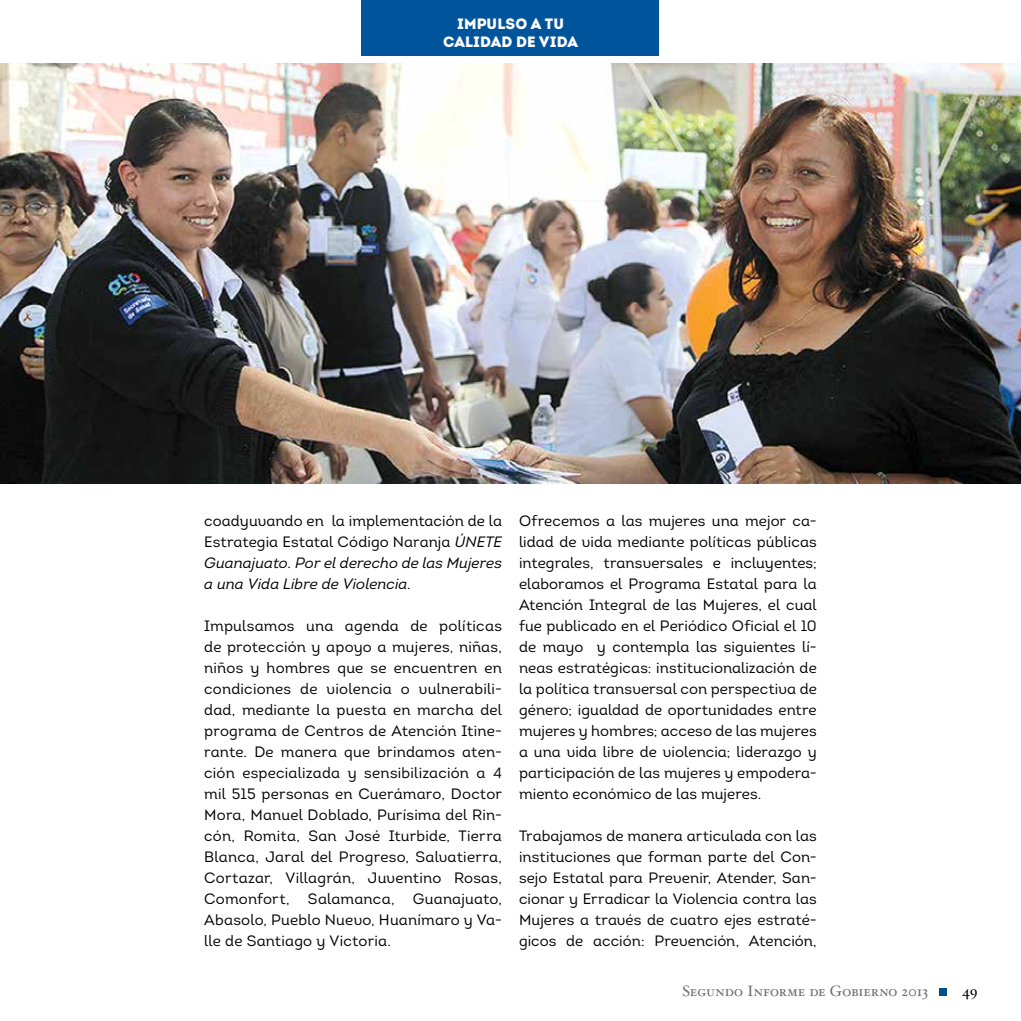
<style>
.page{position:relative;width:1021px;height:1021px;background:#fff}
.page>*{position:absolute;margin:0;border:0;box-sizing:border-box;transform-origin:0 0}
.t1{font:15px/21px "Intro Book Alt";letter-spacing:.005em;color:#000;text-align:justify}
.t2{font:italic 15px/21px "Intro";color:#000}
.t3{font:15px "Hoefler Text Roman Small Caps";letter-spacing:.005em;color:#6b6d6d}
.t4{font:900 15px/18px "Intro";letter-spacing:.01em;color:#fff;text-align:center}
.t5{font:15px "Hoefler Text Roman Small Caps";color:#000}
.s1{font-family:"Intro";font-style:italic}
</style>
<div class="page">
<div style="left:939px;top:988px;width:7px;height:8px;background:#005188"></div>
<div style="left:361px;top:0;width:298px;height:55px;background:#00549c"></div>
<img style="left:1px;top:63px;width:1019px;height:420px">
<p class="t4" style="left:443px;top:14px;width:136px">IMPULSO A TU<br>CALIDAD DE VIDA</p>
<p class="t1" style="left:204px;top:510px;width:299px">coadyuvando en la implementación de la<br>Estrategia Estatal Código Naranja <span class="s1">ÚNETE</span></p>
<p class="t2" style="left:204px;top:552px;width:299px">Guanajuato. Por el derecho de las Mujeres a una Vida Libre de Violencia.</p>
<p class="t1" style="left:204px;top:615px;width:299px">Impulsamos una agenda de políticas de protección y apoyo a mujeres, niñas, niños y hombres que se encuentren en condiciones de violencia o vulnerabili&shy;dad, mediante la puesta en marcha del programa de Centros de Atención Itine&shy;rante. De manera que brindamos aten&shy;ción especializada y sensibilización a 4 mil 515 personas en Cuerámaro, Doctor Mora, Manuel Doblado, Purísima del Rin&shy;cón, Romita, San José Iturbide, Tierra Blanca, Jaral del Progreso, Salvatierra, Cortazar, Villagrán, Juventino Rosas, Comonfort, Salamanca, Guanajuato, Abasolo, Pueblo Nuevo, Huanímaro y Va&shy;lle de Santiago y Victoria.</p>
<p class="t1" style="left:519px;top:510px;width:299px">Ofrecemos a las mujeres una mejor ca&shy;lidad de vida mediante políticas públicas integrales, transversales e incluyentes; elaboramos el Programa Estatal para la Atención Integral de las Mujeres, el cual fue publicado en el Periódico Oficial el 10 de mayo y contempla las siguientes lí&shy;neas estratégicas: institucionalización de la política transversal con perspectiva de género; igualdad de oportunidades entre mujeres y hombres; acceso de las mujeres a una vida libre de violencia; liderazgo y participación de las mujeres y empodera&shy;miento económico de las mujeres.</p>
<p class="t1" style="left:519px;top:825px;width:299px">Trabajamos de manera articulada con las instituciones que forman parte del Con&shy;sejo Estatal para Prevenir, Atender, San&shy;cionar y Erradicar la Violencia contra las Mujeres a través de cuatro ejes estraté&shy;gicos de acción: Prevención, Atención,</p>
<p class="t3" style="left:682px;top:982px;width:247px">Segundo Informe de Gobierno 2013</p>
<p class="t5" style="left:962px;top:982px;width:17px">49</p>
</div>
